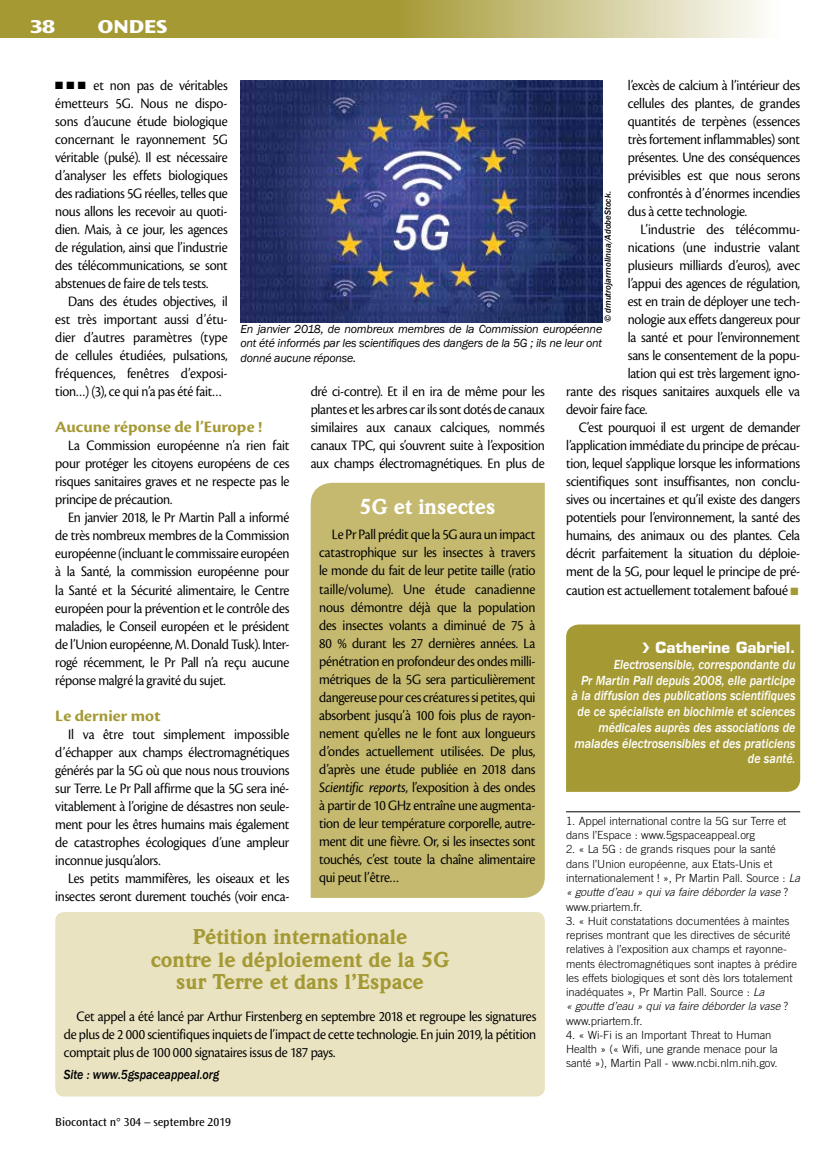
<style>
.page{position:relative;width:830px;height:1149px;background:#fff}
.page>*{position:absolute;margin:0;border:0;box-sizing:border-box;transform-origin:0 0}
.t1{font:900 21px/22.5px "Weidemann Std";color:#a59934;text-align:center}
.t2{font:900 21px "Weidemann Std";color:#fff}
.t3{font:800 expanded 19.5px "Ocean Sans Std";color:#fff}
.t4{font:16.5px "Cronos Pro Bold Disp";color:#a59934;scale:1.1 1}
.t5{font:15px/18px "Cronos Pro Disp";letter-spacing:-.015em;color:#000;text-align:justify;scale:.95 1}
.t6{font:700 15px "Eurostile LT Std";color:#fff}
.t7{font:italic 500 13.5px/15.8px "Franklin Gothic";letter-spacing:-.005em;color:#fff;text-align:right;scale:.9 1}
.t8{font:italic 500 13.5px "Franklin Gothic";letter-spacing:-.005em;color:#000;scale:.9 1}
.t9{font:italic 12px/14.4px "Franklin Gothic";letter-spacing:-.02em;color:#000;text-align:justify}
.t10{font:12px "Ocean Sans Std";color:#000}
.t11{font:300 11.25px/14.2px "Trade Gothic LT Std";letter-spacing:-.005em;color:#000}
.t12{font:10.5px "Zapf Dingbats Std";color:#000}
.t13{font:italic 500 9px "Franklin Gothic";color:#000}
.s1{color:#a59934}
.s2{font-family:"Cronos Pro";font-style:italic}
.s3{font-style:italic}
</style>
<div class="page">
<svg style="left:0;top:0;width:762px;height:38px;fill:#a59934"></svg>
<hr style="left:566px;top:811px;width:233px;height:1px;background:#000">
<img style="left:240px;top:81px;width:362px;height:241px">
<div style="left:310px;top:482px;width:234px;height:415px;background:#c4b96e"></div>
<div style="left:566px;top:624px;width:233px;height:167px;background:#a59934"></div>
<div style="left:55px;top:911px;width:489px;height:185px;background:#e9e3c1;border-radius:9px"></div>
<h2 class="t3" style="left:30px;top:16px;width:27px">38</h2>
<h2 class="t3" style="left:98px;top:16px;width:71px">ONDES</h2>
<p class="t5" style="left:627px;top:76px;width:183px">l’excès de calcium à l’intérieur des cellules des plantes, de grandes quantités de terpènes (essences très fortement inflammables) sont présentes. Une des conséquences prévisibles est que nous serons confrontés à d’énormes incendies dus à cette technologie.</p>
<p class="t5" style="left:640px;top:220px;width:169px">L’industrie des télécommu-</p>
<p class="t5" style="left:627px;top:238px;width:183px">nications (une industrie valant</p>
<p class="t5" style="left:627px;top:256px;width:183px">plusieurs milliards d’euros), avec</p>
<p class="t5" style="left:627px;top:274px;width:183px">l’appui des agences de régulation,</p>
<p class="t5" style="left:627px;top:292px;width:183px">est en train de déployer une tech-</p>
<p class="t5" style="left:627px;top:310px;width:183px">nologie aux effets dangereux pour</p>
<p class="t5" style="left:627px;top:328px;width:183px">la santé et pour l’environnement</p>
<p class="t5" style="left:627px;top:346px;width:183px">sans le consentement de la popu-</p>
<p class="t5" style="left:627px;top:364px;width:183px">lation qui est très largement igno-</p>
<p class="t5" style="left:565px;top:382px;width:248px">rante des risques sanitaires auxquels elle va</p>
<p class="t5" style="left:565px;top:400px;width:87px">devoir faire face.</p>
<p class="t5" style="left:578px;top:418px;width:234px">C’est pourquoi il est urgent de demander</p>
<p class="t5" style="left:565px;top:436px;width:248px">l’application immédiate du principe de précau-</p>
<p class="t5" style="left:565px;top:454px;width:248px">tion, lequel s’applique lorsque les informations</p>
<p class="t5" style="left:565px;top:472px;width:248px">scientifiques sont insuffisantes, non conclu-</p>
<p class="t5" style="left:565px;top:490px;width:248px">sives ou incertaines et qu’il existe des dangers</p>
<p class="t5" style="left:565px;top:508px;width:248px">potentiels pour l’environnement, la santé des</p>
<p class="t5" style="left:565px;top:526px;width:248px">humains, des animaux ou des plantes. Cela</p>
<p class="t5" style="left:565px;top:544px;width:248px">décrit parfaitement la situation du déploie-</p>
<p class="t5" style="left:565px;top:562px;width:248px">ment de la 5G, pour lequel le principe de pré-</p>
<p class="t5" style="left:565px;top:580px;width:246px">caution est actuellement totalement bafoué <span class="s1">■</span></p>
<p class="t5" style="left:55px;top:76px;width:183px;text-indent:38px">et non pas de véritables émetteurs 5G. Nous ne dispo&shy;sons d’aucune étude biologique concernant le rayonnement 5G véritable (pulsé). Il est nécessaire d’analyser les effets biologiques des radiations 5G réelles, telles que nous allons les recevoir au quoti&shy;dien. Mais, à ce jour, les agences de régulation, ainsi que l’industrie des télécommunications, se sont abstenues de faire de tels tests.</p>
<p class="t5" style="left:55px;top:292px;width:183px;text-indent:13px">Dans des études objectives, il est très important aussi d’étu&shy;dier d’autres paramètres (type de cellules étudiées, pulsations, fréquences, fenêtres d’exposi&shy;tion…) (3), ce qui n’a pas été fait…</p>
<p class="t4" style="left:55px;top:417px;width:189px">Aucune réponse de l’Europe !</p>
<p class="t5" style="left:55px;top:436px;width:248px;text-indent:13px">La Commission européenne n’a rien fait pour protéger les citoyens européens de ces risques sanitaires graves et ne respecte pas le principe de précaution.</p>
<p class="t5" style="left:55px;top:508px;width:248px;text-indent:13px">En janvier 2018, le Pr Martin Pall a informé de très nombreux membres de la Commission européenne (incluant le commissaire européen à la Santé, la commission européenne pour la Santé et la Sécurité alimentaire, le Centre européen pour la prévention et le contrôle des maladies, le Conseil européen et le président de l’Union européenne, M. Donald Tusk). Inter&shy;rogé récemment, le Pr Pall n’a reçu aucune réponse malgré la gravité du sujet.</p>
<p class="t4" style="left:55px;top:705px;width:97px">Le dernier mot</p>
<p class="t5" style="left:55px;top:724px;width:248px;text-indent:13px">Il va être tout simplement impossible d’échapper aux champs électromagnétiques générés par la 5G où que nous nous trouvions sur Terre. Le Pr Pall affirme que la 5G sera iné&shy;vitablement à l’origine de désastres non seule&shy;ment pour les êtres humains mais également de catastrophes écologiques d’une ampleur inconnue jusqu’alors.</p>
<p class="t5" style="left:55px;top:868px;width:248px;text-align:right">Les petits mammifères, les oiseaux et les insectes seront durement touchés (voir enca-</p>
<p class="t12" style="left:55px;top:80px;width:32px">■ ■ ■</p>
<p class="t13" style="left:602px;top:322px;width:132px;rotate:-90deg">© dmutrojarmolinua/AdobeStock.</p>
<p class="t9" style="left:240px;top:322px;width:363px">En janvier 2018, de nombreux membres de la Commission européenne ont été informés par les scientifiques des dangers de la 5G ; ils ne leur ont donné aucune réponse.</p>
<p class="t5" style="left:310px;top:382px;width:248px">dré ci-contre). Et il en ira de même pour les plantes et les arbres car ils sont dotés de canaux similaires aux canaux calciques, nommés canaux TPC, qui s’ouvrent suite à l’exposition aux champs électromagnétiques. En plus de</p>
<h1 class="t2" style="left:359px;top:493px;width:138px">5G et insectes</h1>
<p class="t5" style="left:319px;top:525px;width:229px;text-indent:13px">Le Pr Pall prédit que la 5G aura un impact catastrophique sur les insectes à travers le monde du fait de leur petite taille (ratio taille/volume). Une étude canadienne nous démontre déjà que la population des insectes volants a diminué de 75 à 80 % durant les 27 dernières années. La pénétration en profondeur des ondes milli&shy;métriques de la 5G sera particulièrement dangereuse pour ces créatures si petites, qui absorbent jusqu’à 100 fois plus de rayon&shy;nement qu’elles ne le font aux longueurs d’ondes actuellement utilisées. De plus, d’après une étude publiée en 2018 dans <span class="s2">Scientific reports</span>, l’exposition à des ondes à partir de 10 GHz entraîne une augmenta&shy;tion de leur température corporelle, autre&shy;ment dit une fièvre. Or, si les insectes sont touchés, c’est toute la chaîne alimentaire qui peut l’être…</p>
<p class="t6" style="left:641px;top:638px;width:155px">❯ Catherine Gabriel.</p>
<p class="t7" style="left:571px;top:656px;width:250px">Electrosensible, correspondante du<br>Pr Martin Pall depuis 2008, elle participe à la diffusion des publications scientifiques de ce spécialiste en biochimie et sciences médicales auprès des associations de malades électrosensibles et des praticiens de santé.</p>
<p class="t11" style="left:566px;top:813px;width:222px">1. Appel international contre la 5G sur Terre et dans l’Espace : www.5gspaceappeal.org</p>
<p class="t11" style="left:566px;top:841px;width:235px">2. « La 5G : de grands risques pour la santé dans l’Union européenne, aux Etats-Unis et internationalement ! », Pr Martin Pall. Source : <span class="s3">La « goutte d’eau » qui va faire déborder la vase</span> ? www.priartem.fr.</p>
<p class="t11" style="left:566px;top:913px;width:232px">3. « Huit constatations documentées à maintes reprises montrant que les directives de sécurité relatives à l’exposition aux champs et rayonne&shy;ments électromagnétiques sont inaptes à prédire les effets biologiques et sont dès lors totalement inadéquates », Pr Martin Pall. Source : <span class="s3">La<br>« goutte d’eau » qui va faire déborder la vase</span> ? www.priartem.fr.</p>
<p class="t11" style="left:566px;top:1027px;width:213px">4. « Wi-Fi is an Important Threat to Human<br>Health » (« Wifi, une grande menace pour la santé »), Martin Pall - www.ncbi.nlm.nih.gov.</p>
<h1 class="t1" style="left:151px;top:925px;width:300px">Pétition internationale<br>contre le déploiement de la 5G sur Terre et dans l’Espace</h1>
<p class="t5" style="left:64px;top:1006px;width:498px;text-indent:13px">Cet appel a été lancé par Arthur Firstenberg en septembre 2018 et regroupe les signatures de plus de 2 000 scientifiques inquiets de l’impact de cette technologie. En juin 2019, la pétition comptait plus de 100 000 signataires issus de 187 pays.</p>
<p class="t8" style="left:64px;top:1066px;width:174px">Site : www.5gspaceappeal.org</p>
<p class="t10" style="left:55px;top:1115px;width:177px">Biocontact n° 304 – septembre 2019</p>
</div>
